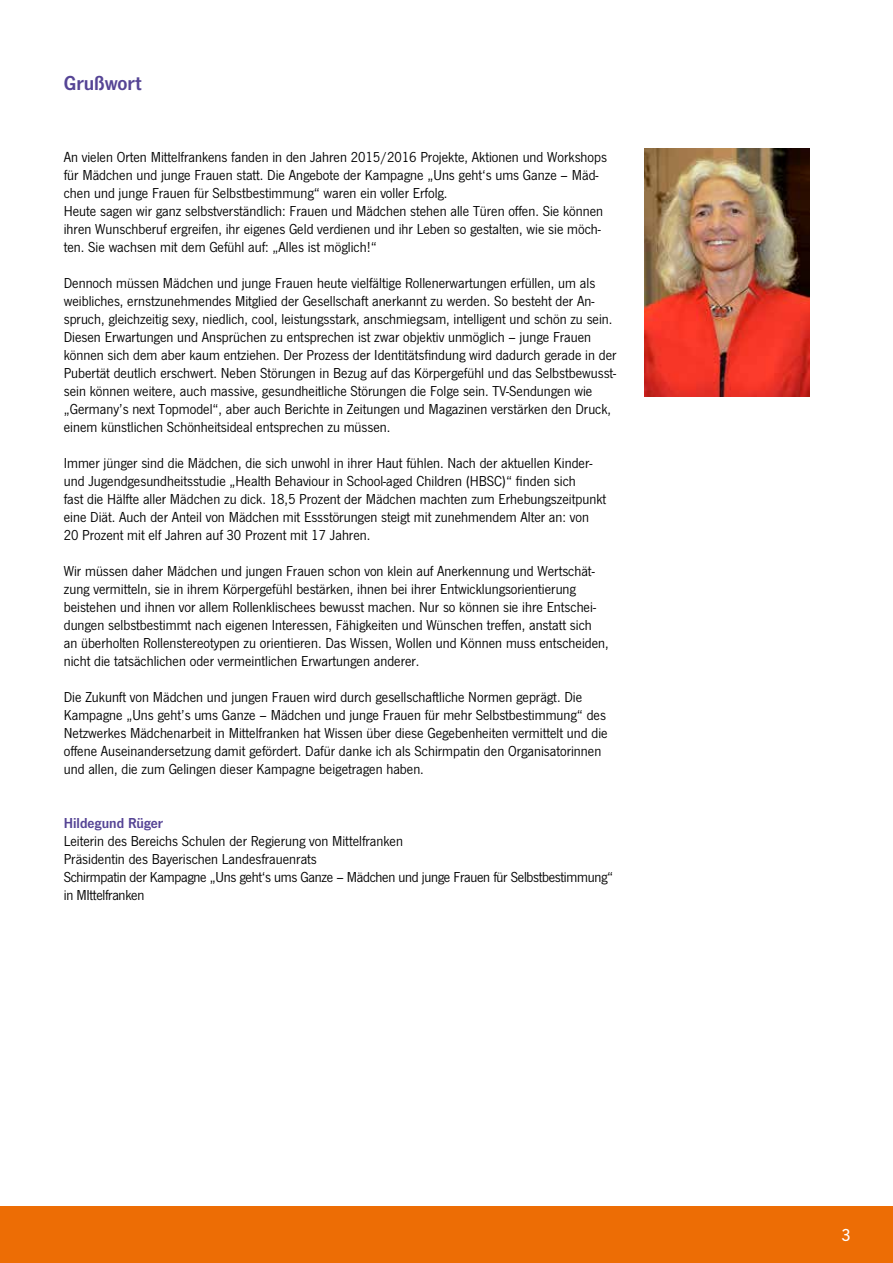
<style>
.page{position:relative;width:893px;height:1263px;background:#fff}
.page>*{position:absolute;margin:0;border:0;box-sizing:border-box;transform-origin:0 0}
.t1{font:600 21px "News Gothic T";color:#554495}
.t2{font:500 18px "News Gothic T";color:#fff}
.t3{font:15px/18px "News Gothic T";color:#000}
.t4{font:600 15px "News Gothic T";color:#554495}
</style>
<div class="page">
<div style="left:0;top:1206px;width:893px;height:57px;background:#ed6d05"></div>
<img style="left:645px;top:149px;width:164px;height:247px">
<h1 class="t1" style="left:64px;top:71px;width:79px">Grußwort</h1>
<p class="t3" style="left:64px;top:148px;width:545px">An vielen Orten Mittelfrankens fanden in den Jahren 2015/2016 Projekte, Aktionen und Workshops für Mädchen und junge Frauen statt. Die Angebote der Kampagne „Uns geht‘s ums Ganze – Mäd&shy;chen und junge Frauen für Selbstbestimmung“ waren ein voller Erfolg.<br>Heute sagen wir ganz selbstverständlich: Frauen und Mädchen stehen alle Türen offen. Sie können ihren Wunschberuf ergreifen, ihr eigenes Geld verdienen und ihr Leben so gestalten, wie sie möch&shy;ten. Sie wachsen mit dem Gefühl auf: „Alles ist möglich!“</p>
<p class="t3" style="left:64px;top:274px;width:554px">Dennoch müssen Mädchen und junge Frauen heute vielfältige Rollenerwartungen erfüllen, um als weibliches, ernstzunehmendes Mitglied der Gesellschaft anerkannt zu werden. So besteht der An&shy;spruch, gleichzeitig sexy, niedlich, cool, leistungsstark, anschmiegsam, intelligent und schön zu sein.<br>Diesen Erwartungen und Ansprüchen zu entsprechen ist zwar objektiv unmöglich – junge Frauen können sich dem aber kaum entziehen. Der Prozess der Identitätsfindung wird dadurch gerade in der Pubertät deutlich erschwert. Neben Störungen in Bezug auf das Körpergefühl und das Selbstbewusst&shy;sein können weitere, auch massive, gesundheitliche Störungen die Folge sein. TV-Sendungen wie „Germany’s next Topmodel“, aber auch Berichte in Zeitungen und Magazinen verstärken den Druck, einem künstlichen Schönheitsideal entsprechen zu müssen.</p>
<p class="t3" style="left:64px;top:454px;width:544px">Immer jünger sind die Mädchen, die sich unwohl in ihrer Haut fühlen. Nach der aktuellen Kinder&shy;und Jugendgesundheitsstudie „Health Behaviour in School-aged Children (HBSC)“ finden sich<br>fast die Hälfte aller Mädchen zu dick. 18,5 Prozent der Mädchen machten zum Erhebungszeitpunkt eine Diät. Auch der Anteil von Mädchen mit Essstörungen steigt mit zunehmendem Alter an: von 20 Prozent mit elf Jahren auf 30 Prozent mit 17 Jahren.</p>
<p class="t3" style="left:64px;top:562px;width:547px">Wir müssen daher Mädchen und jungen Frauen schon von klein auf Anerkennung und Wertschät&shy;zung vermitteln, sie in ihrem Körpergefühl bestärken, ihnen bei ihrer Entwicklungsorientierung beistehen und ihnen vor allem Rollenklischees bewusst machen. Nur so können sie ihre Entschei&shy;dungen selbstbestimmt nach eigenen Interessen, Fähigkeiten und Wünschen treffen, anstatt sich an überholten Rollenstereotypen zu orientieren. Das Wissen, Wollen und Können muss entscheiden, nicht die tatsächlichen oder vermeintlichen Erwartungen anderer.</p>
<p class="t3" style="left:64px;top:688px;width:545px">Die Zukunft von Mädchen und jungen Frauen wird durch gesellschaftliche Normen geprägt. Die Kampagne „Uns geht’s ums Ganze – Mädchen und junge Frauen für mehr Selbstbestimmung“ des Netzwerkes Mädchenarbeit in Mittelfranken hat Wissen über diese Gegebenheiten vermittelt und die offene Auseinandersetzung damit gefördert. Dafür danke ich als Schirmpatin den Organisatorinnen und allen, die zum Gelingen dieser Kampagne beigetragen haben.</p>
<p class="t4" style="left:64px;top:814px;width:101px">Hildegund Rüger</p>
<p class="t3" style="left:64px;top:832px;width:551px">Leiterin des Bereichs Schulen der Regierung von Mittelfranken<br>Präsidentin des Bayerischen Landesfrauenrats<br>Schirmpatin der Kampagne „Uns geht‘s ums Ganze – Mädchen und junge Frauen für Selbstbestimmung“ in MIttelfranken</p>
<p class="t2" style="left:841px;top:1224px;width:11px">3</p>
</div>
